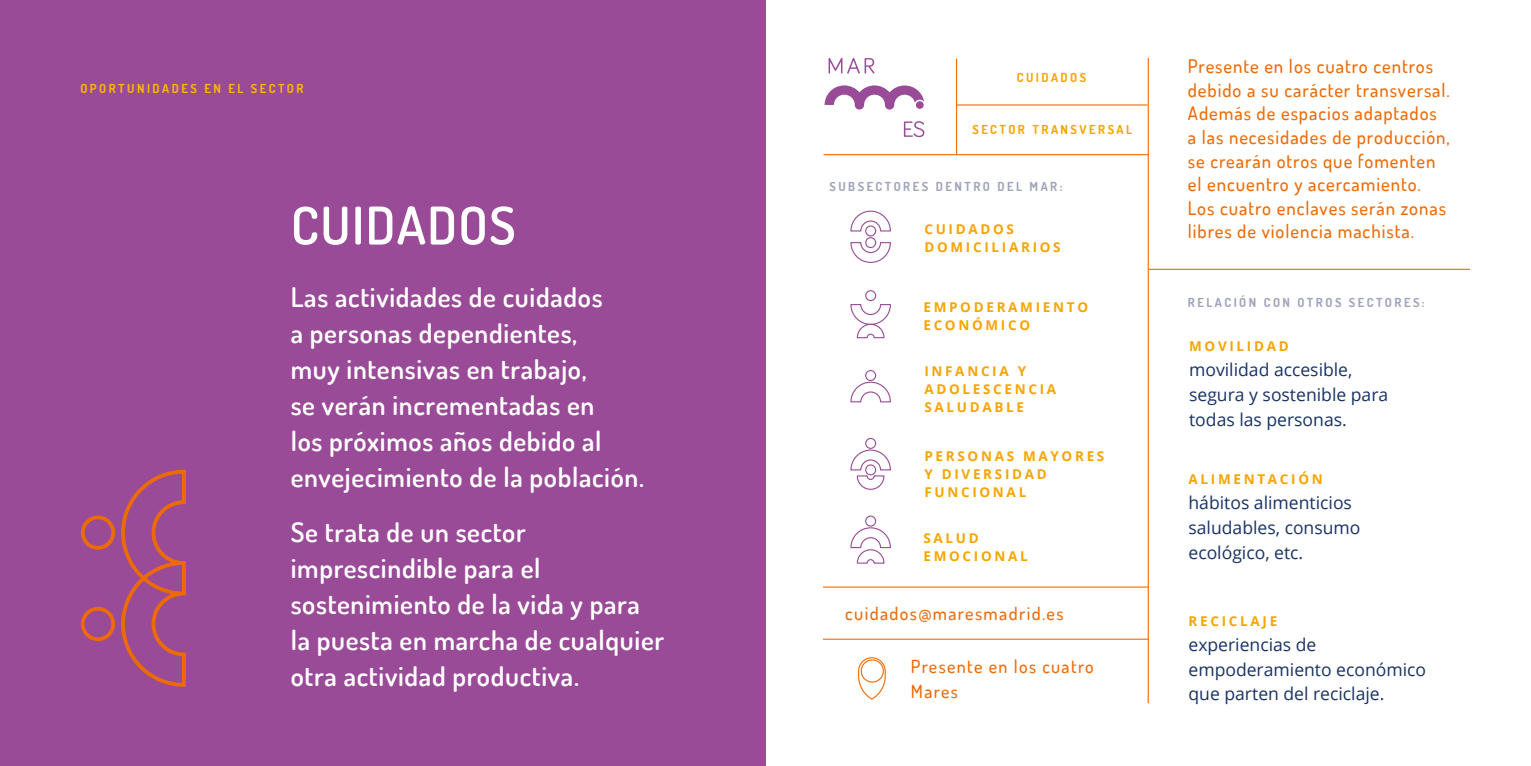
<style>
.page{position:relative;width:1531px;height:766px;background:#fff}
.page>*{position:absolute;margin:0;border:0;box-sizing:border-box;transform-origin:0 0}
.t1{font:600 51.98px "Dosis";letter-spacing:.025em;color:#fff}
.t2{font:600 27px/36px "Dosis";letter-spacing:.025em;color:#fff}
.t3{font:500 18.68px/23.6px "Dosis";letter-spacing:.05em;color:#ed6b06}
.t4{font:500 18.22px "Dosis";letter-spacing:.075em;color:#ed6b06}
.t5{font:500 18px/24.8px "Dosis";letter-spacing:.075em;color:#ed6b06}
.t6{font:17.55px/24.8px "Open Sans";color:#183264}
.t7{font:700 13.5px/18px "Open Sans";letter-spacing:.2em;color:#f7a400}
.t8{font:700 12.38px "Dosis";letter-spacing:.2em;color:#a1a4ba}
.t9{font:700 12.38px "Dosis";letter-spacing:.2em;color:#f7a400}
.t10{font:700 12.38px "Dosis";color:#fab600}
</style>
<div class="page">
<div style="left:0;top:0;width:765px;height:765px;background:#994b97"></div>
<svg style="left:80px;top:469px;width:106px;height:218px"></svg>
<hr style="left:823px;top:586px;width:325px;height:1px;background:#ed6b06">
<hr style="left:823px;top:638px;width:325px;height:1px;background:#ed6b06">
<hr style="left:1147px;top:58px;width:2px;height:645px;background:#ed6b06">
<hr style="left:823px;top:154px;width:326px;height:1px;background:#ed6b06">
<hr style="left:1148px;top:269px;width:322px;height:1px;background:#ed6b06">
<svg style="left:904px;top:121px;width:20px;height:16px"></svg>
<svg style="left:828px;top:58px;width:46px;height:16px"></svg>
<svg style="left:824px;top:85px;width:100px;height:25px"></svg>
<hr style="left:956px;top:59px;width:1px;height:95px;background:#ed6b06">
<hr style="left:956px;top:104px;width:191px;height:1px;background:#ed6b06">
<svg style="left:858px;top:657px;width:28px;height:43px"></svg>
<svg style="left:850px;top:210px;width:41px;height:53px"></svg>
<svg style="left:850px;top:290px;width:41px;height:49px"></svg>
<svg style="left:850px;top:370px;width:41px;height:33px"></svg>
<svg style="left:850px;top:437px;width:41px;height:53px"></svg>
<svg style="left:850px;top:515px;width:41px;height:49px"></svg>
<p class="t10" style="left:80px;top:80px;width:20px">OPORTUNIDADES</p>
<p class="t10" style="left:204px;top:80px;width:9px">EN</p>
<p class="t10" style="left:228px;top:80px;width:33px">EL SECTOR</p>
<h1 class="t1" style="left:291px;top:192px;width:226px">CUIDADOS</h1>
<p class="t2" style="left:291px;top:278px;width:355px">Las actividades de cuidados<br>a personas dependientes,<br>muy intensivas en trabajo,<br>se verán incrementadas en<br>los próximos años debido al envejecimiento de la población.</p>
<p class="t2" style="left:291px;top:513px;width:375px">Se trata de un sector imprescindible para el sostenimiento de la vida y para la puesta en marcha de cualquier otra actividad productiva.</p>
<p class="t9" style="left:1017px;top:70px;width:71px">CUIDADOS</p>
<p class="t9" style="left:972px;top:122px;width:161px">SECTOR TRANSVERSAL</p>
<p class="t8" style="left:829px;top:178px;width:38px">SU BSECTORES</p>
<p class="t8" style="left:936px;top:178px;width:10px">DENTRO</p>
<p class="t8" style="left:997px;top:178px;width:9px">DEL</p>
<p class="t8" style="left:1029px;top:178px;width:35px">MAR:</p>
<p class="t7" style="left:924px;top:219px;width:138px">CUIDADOS<br>DOMICILIARIOS</p>
<p class="t7" style="left:923px;top:298px;width:23px">EMPODERAMIENTO<br>ECON</p>
<p class="t7" style="left:972px;top:316px;width:26px">ÓMICO</p>
<p class="t7" style="left:924px;top:362px;width:43px">IN FANCIA</p>
<p class="t7" style="left:1018px;top:362px;width:9px">Y</p>
<p class="t7" style="left:924px;top:380px;width:12px">ADOLESCENCIA<br>SALUDABLE</p>
<p class="t7" style="left:924px;top:446px;width:24px">PERSONAS</p>
<p class="t7" style="left:1023px;top:446px;width:13px">MAYORES</p>
<p class="t7" style="left:924px;top:464px;width:29px">Y DIVERSIDAD<br>FUNCIONAL</p>
<p class="t7" style="left:923px;top:529px;width:23px">SALUD<br>EMOCIONAL</p>
<p class="t4" style="left:845px;top:601px;width:220px">cuidados@maresmadrid.es</p>
<p class="t5" style="left:911px;top:653px;width:184px">Presente en los cuatro<br>Mares</p>
<p class="t3" style="left:1188px;top:54px;width:264px">Presente en los cuatro centros debido a su carácter transversal.<br>Además de espacios adaptados a las necesidades de producción, se crearán otros que fomenten el encuentro y acercamiento.<br>Los cuatro enclaves serán zonas libres de violencia machista.</p>
<p class="t8" style="left:1188px;top:294px;width:19px">RELACI</p>
<p class="t8" style="left:1239px;top:294px;width:34px">ÓN CON</p>
<p class="t8" style="left:1297px;top:294px;width:10px">OTROS</p>
<p class="t8" style="left:1349px;top:294px;width:10px">SECTORES</p>
<p class="t8" style="left:1422px;top:294px;width:4px">:</p>
<p class="t7" style="left:1189px;top:337px;width:101px">MOVILIDAD</p>
<p class="t6" style="left:1189px;top:357px;width:201px">movilidad accesible, segura y sostenible para todas las personas.</p>
<p class="t7" style="left:1188px;top:470px;width:136px">ALIMENTACIÓ N</p>
<p class="t6" style="left:1188px;top:489px;width:173px">hábitos alimenticios saludables, consumo ecológico, etc.</p>
<p class="t7" style="left:1188px;top:611px;width:90px">RECICLAJE</p>
<p class="t6" style="left:1188px;top:631px;width:239px">experiencias de empoderamiento económico que parten del reciclaje.</p>
</div>
